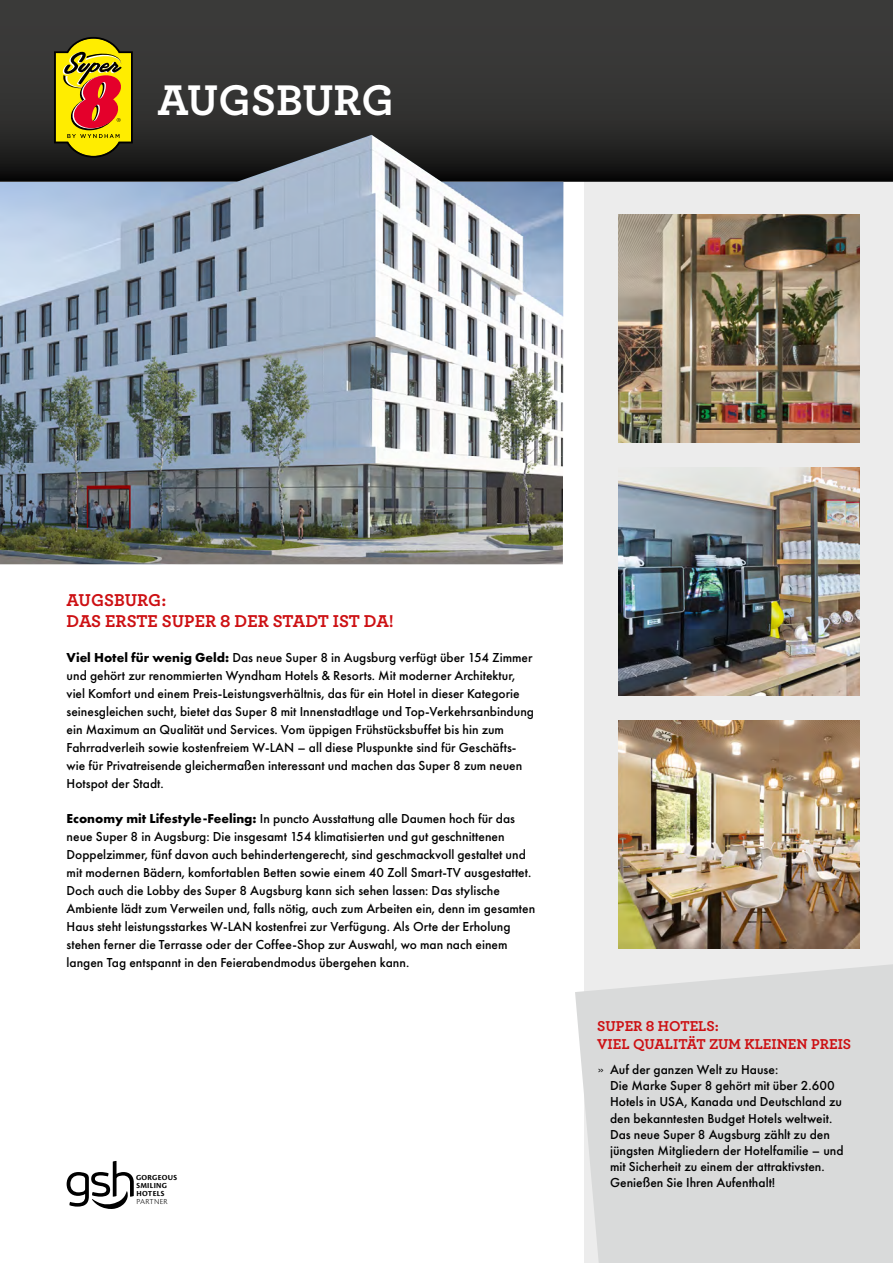
<style>
.page{position:relative;width:893px;height:1263px;background:#fff}
.page>*{position:absolute;margin:0;border:0;box-sizing:border-box;transform-origin:0 0}
.t1{font:700 45px "Archer";color:#fff}
.t2{font:700 18px/21.6px "Archer";color:#cd1013}
.t3{font:700 15px/18px "Archer";color:#cd1013}
.t4{font:500 13.5px/18px "Futura PT";color:#000}
.t5{font:700 7.95px/7.6px "Cronos Pro";letter-spacing:.035em;color:#000}
.t6{font:7.95px "Cronos Pro Lt Capt";letter-spacing:.03em;color:#000}
.s1{font-weight:700}
.s2{font-family:"Helvetica";font-weight:300}
</style>
<div class="page">
<div style="left:585px;top:179px;width:308px;height:1084px;background:#ececec"></div>
<svg style="left:0;top:0;width:893px;height:182px;background:#323231"></svg>
<svg style="left:54px;top:37px;width:79px;height:98px;background:#c38a18"></svg>
<svg style="left:67px;top:1161px;width:67px;height:48px"></svg>
<svg style="left:575px;top:964px;width:318px;height:299px;background:#dadbdb"></svg>
<img style="left:618px;top:721px;width:242px;height:227px">
<img style="left:618px;top:215px;width:242px;height:227px">
<img style="left:618px;top:468px;width:242px;height:227px">
<img style="left:0;top:135px;width:563px;height:429px">
<h1 class="t1" style="left:157px;top:65px;width:238px">AUGSBURG</h1>
<h2 class="t2" style="left:67px;top:587px;width:329px">AUGSBURG:<br>DAS ERSTE SUPER 8 DER STADT IST DA!</h2>
<p class="t4" style="left:67px;top:649px;width:469px"><span class="s1">Viel Hotel für wenig Geld:</span> Das neue Super 8 in Augsburg verfügt über 154 Zimmer und gehört zur renommierten Wyndham Hotels &amp; Resorts. Mit moderner Architektur, viel Komfort und einem Preis-Leistungsverhältnis, das für ein Hotel in dieser Kategorie seinesgleichen sucht, bietet das Super 8 mit Innenstadtlage und Top-Verkehrsanbindung ein Maximum an Qualität und Services. Vom üppigen Frühstücksbuffet bis hin zum Fahrradverleih sowie kostenfreiem W-LAN – all diese Pluspunkte sind für Geschäfts&shy;wie für Privatreisende gleichermaßen interessant und machen das Super 8 zum neuen Hotspot der Stadt.</p>
<p class="t4" style="left:67px;top:810px;width:470px"><span class="s1">Economy mit Lifestyle-Feeling:</span> In puncto Ausstattung alle Daumen hoch für das neue Super 8 in Augsburg: Die insgesamt 154 klimatisierten und gut geschnittenen Doppelzimmer, fünf davon auch behindertengerecht, sind geschmackvoll gestaltet und mit modernen Bädern, komfortablen Betten sowie einem 40 Zoll Smart-TV ausgestattet.<br>Doch auch die Lobby des Super 8 Augsburg kann sich sehen lassen: Das stylische Ambiente lädt zum Verweilen und, falls nötig, auch zum Arbeiten ein, denn im gesamten Haus steht leistungsstarkes W-LAN kostenfrei zur Verfügung. Als Orte der Erholung stehen ferner die Terrasse oder der Coffee-Shop zur Auswahl, wo man nach einem langen Tag entspannt in den Feierabendmodus übergehen kann.</p>
<p class="t5" style="left:136px;top:1174px;width:42px">GORGEOUS<br>SMILING<br>HOTELS</p>
<p class="t6" style="left:136px;top:1196px;width:33px">PARTNER</p>
<p class="t3" style="left:597px;top:1016px;width:255px">SUPER 8 HOTELS:<br>VIEL QUALITÄT ZUM KLEINEN PREIS</p>
<p class="t4" style="left:610px;top:1061px;width:235px;line-height:16.2px;text-indent:-13px"><span class="s2">»</span> Auf der ganzen Welt zu Hause:<br>Die Marke Super 8 gehört mit über 2.600<br>Hotels in USA, Kanada und Deutschland zu den bekanntesten Budget Hotels weltweit.<br>Das neue Super 8 Augsburg zählt zu den jüngsten Mitgliedern der Hotelfamilie – und mit Sicherheit zu einem der attraktivsten.<br>Genießen Sie Ihren Aufenthalt!</p>
</div>
